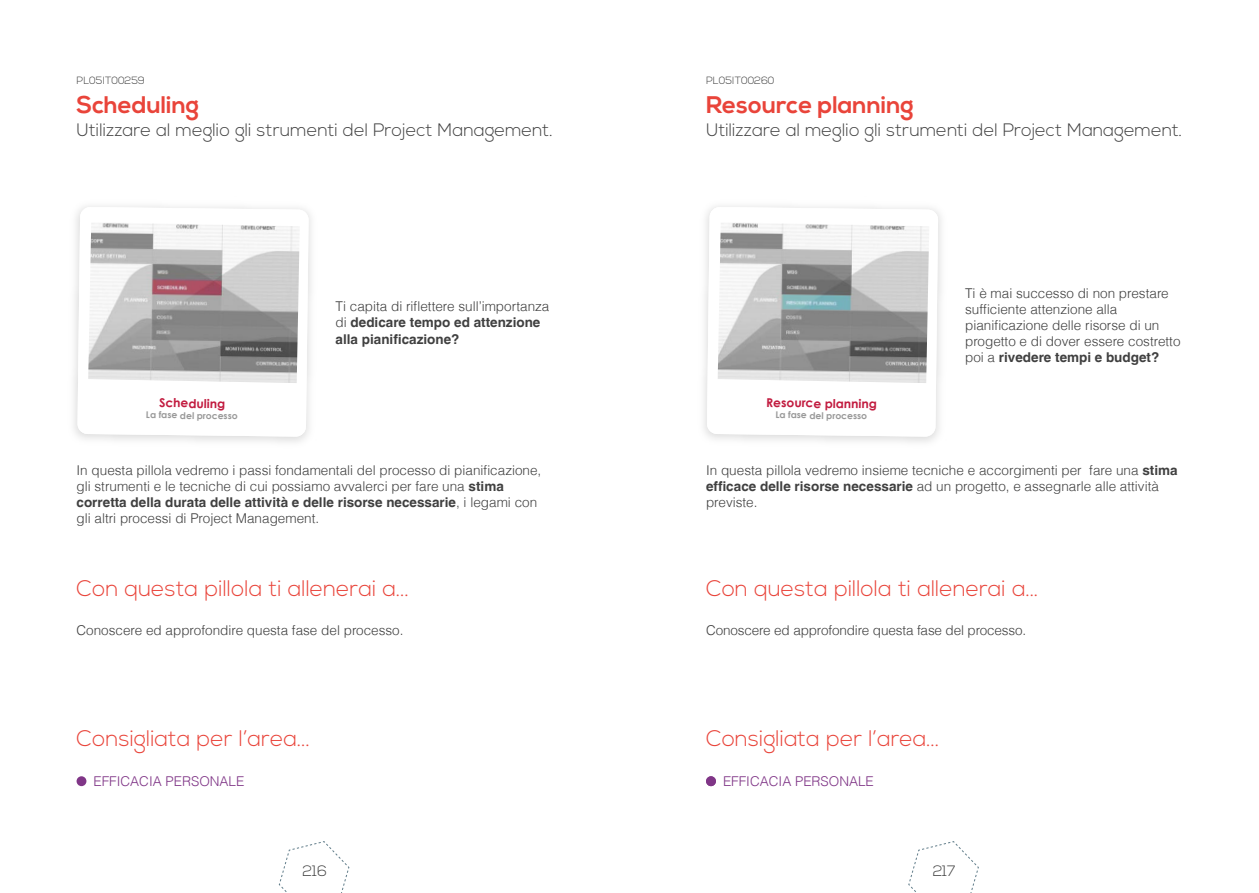
<style>
.page{position:relative;width:1259px;height:893px;background:#fff}
.page>*{position:absolute;margin:0;border:0;box-sizing:border-box;transform-origin:0 0}
.t1{font:700 24px "Nexa";color:#e9443a}
.t2{font:300 22.5px "Nexa";color:#e9443a}
.t3{font:300 18px "Nexa";color:#404040}
.t4{font:300 15px "Nexa";letter-spacing:-.025em;color:#404040}
.t5{font:300 13.5px/16.2px "Helvetica LT";color:#404040}
.t6{font:700 13.5px/16.2px "Helvetica LT";color:#404040}
.t7{font:300 13.5px "Helvetica LT";color:#803687}
.t8{font:700 12.3px "Century Gothic";color:#c21c40}
.t9{font:300 10.5px "Nexa";color:#404040}
.t10{font:700 9.3px "Century Gothic";color:#999}
.s1{font-weight:300}
.s2{font-weight:700}
</style>
<div class="page">
<svg style="left:278px;top:841px;width:72px;height:52px"></svg>
<svg style="left:908px;top:841px;width:71px;height:52px"></svg>
<div style="left:77px;top:776px;width:9px;height:10px;background:#803687;border-radius:50%"></div>
<svg style="left:77px;top:207px;width:232px;height:230px"></svg>
<img style="left:88px;top:222px;width:212px;height:161px">
<div style="left:706px;top:776px;width:10px;height:10px;background:#803687;border-radius:50%"></div>
<svg style="left:707px;top:207px;width:231px;height:230px"></svg>
<img style="left:717px;top:222px;width:212px;height:161px">
<p class="t9" style="left:77px;top:75px;width:70px">PL05IT00259</p>
<h1 class="t1" style="left:77px;top:90px;width:124px">Scheduling</h1>
<h3 class="t3" style="left:77px;top:119px;width:478px">Utilizzare al meglio gli strumenti del Project Management.</h3>
<p class="t8" style="left:159px;top:393px;width:68px;rotate:1deg">Scheduling</p>
<p class="t10" style="left:146px;top:407px;width:93px;rotate:1deg">La fase del processo</p>
<p class="t6" style="left:336px;top:298px;width:215px"><span class="s1">Ti capita di riflettere sull’importanza di</span> dedicare tempo ed attenzione alla pianificazione?</p>
<p class="t5" style="left:77px;top:462px;width:466px">In questa pillola vedremo i passi fondamentali del processo di pianificazione, gli strumenti e le tecniche di cui possiamo avvalerci per fare una <span class="s2">stima corretta della durata delle attività e delle risorse necessarie</span>, i legami con gli altri processi di Project Management.</p>
<p class="t9" style="left:706px;top:75px;width:70px">PL05IT00260</p>
<h1 class="t1" style="left:706px;top:90px;width:209px">Resource planning</h1>
<h3 class="t3" style="left:706px;top:119px;width:478px">Utilizzare al meglio gli strumenti del Project Management.</h3>
<p class="t8" style="left:766px;top:393px;width:112px;rotate:1deg">Resource planning</p>
<p class="t10" style="left:775px;top:407px;width:93px;rotate:1deg">La fase del processo</p>
<p class="t5" style="left:965px;top:285px;width:217px">Ti è mai successo di non prestare sufficiente attenzione alla pianificazione delle risorse di un progetto e di dover essere costretto poi a <span class="s2">rivedere tempi e budget?</span></p>
<p class="t5" style="left:706px;top:462px;width:473px">In questa pillola vedremo insieme tecniche e accorgimenti per fare una <span class="s2">stima efficace delle risorse necessarie</span> ad un progetto, e assegnarle alle attività previste.</p>
<h2 class="t2" style="left:77px;top:575px;width:334px">Con questa pillola ti allenerai a...</h2>
<h2 class="t2" style="left:706px;top:575px;width:334px">Con questa pillola ti allenerai a...</h2>
<p class="t5" style="left:77px;top:622px;width:328px">Conoscere ed approfondire questa fase del processo.</p>
<p class="t5" style="left:706px;top:622px;width:322px">Conoscere ed approfondire questa fase del processo.</p>
<h2 class="t2" style="left:77px;top:726px;width:235px">Consigliata per l’area...</h2>
<h2 class="t2" style="left:706px;top:726px;width:235px">Consigliata per l’area...</h2>
<p class="t7" style="left:94px;top:773px;width:152px">EFFICACIA PERSONALE</p>
<p class="t7" style="left:723px;top:773px;width:152px">EFFICACIA PERSONALE</p>
<p class="t4" style="left:302px;top:862px;width:26px">216</p>
<p class="t4" style="left:932px;top:862px;width:24px">217</p>
</div>
